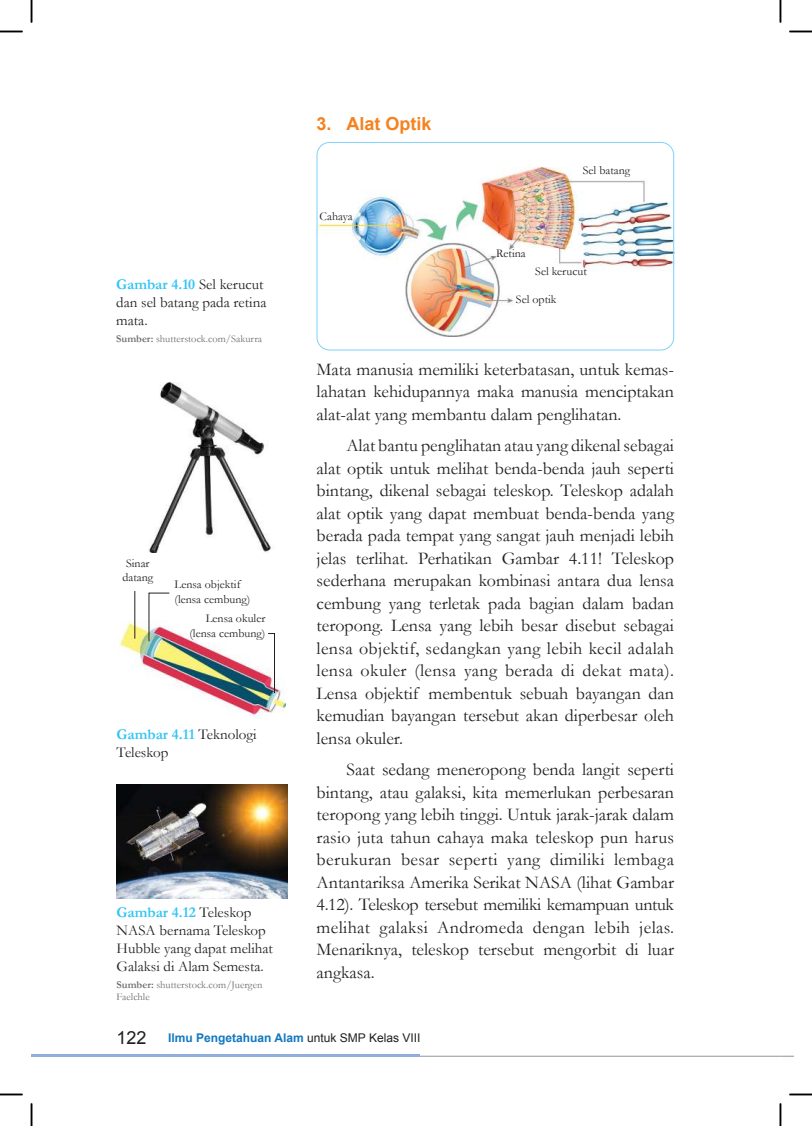
<style>
.page{position:relative;width:812px;height:1126px;background:#fff}
.page>*{position:absolute;margin:0;border:0;box-sizing:border-box;transform-origin:0 0}
.t1{font:18px/22.5px "Garamond";color:#231f20;text-align:justify}
.t2{font:700 18px "Arial";color:#f5821f}
.t3{font:15px/18px "Garamond";color:#231f20}
.t4{font:12px/14.4px "Garamond";color:#231f20}
.t5{font:700 12px "Arial";color:#1278be}
.t6{font:10.5px/12.6px "Garamond";color:#6d6e71}
.s1{font-weight:700;color:#30c5f4}
.s2{font-weight:700}
.s3{font-weight:400;font-size:18px;color:#231f20}
.s4{font-weight:400;color:#231f20}
</style>
<div class="page">
<div style="left:775px;top:1049px;width:18px;height:17px;background:#231f20;opacity:.3"></div>
<svg style="left:780px;top:1056px;width:13px;height:1px"></svg>
<hr style="left:32px;top:1056px;width:748px;height:1px;background:#939598">
<hr style="left:32px;top:1054px;width:388px;height:2px;background:#90addb">
<img style="left:117px;top:784px;width:170px;height:115px">
<img style="left:318px;top:168px;width:354px;height:169px">
<img style="left:148px;top:382px;width:123px;height:170px">
<img style="left:118px;top:620px;width:168px;height:98px">
<hr style="left:134px;top:591px;width:1px;height:48px;background:#231f20">
<svg style="left:148px;top:592px;width:22px;height:50px"></svg>
<svg style="left:267px;top:633px;width:8px;height:61px"></svg>
<div style="left:316px;top:142px;width:358px;height:208px;border:1px solid #7ed3f7;border-radius:13px"></div>
<hr style="left:779px;top:0;width:2px;height:22px;background:#000">
<hr style="left:779px;top:1103px;width:2px;height:23px;background:#000">
<svg style="left:0;top:31px;width:23px;height:1px"></svg>
<svg style="left:789px;top:31px;width:22px;height:1px"></svg>
<svg style="left:0;top:1094px;width:23px;height:1px"></svg>
<svg style="left:789px;top:1094px;width:22px;height:1px"></svg>
<svg style="left:31px;top:0;width:1px;height:22px"></svg>
<svg style="left:31px;top:1103px;width:1px;height:23px"></svg>
<p class="t3" style="left:116px;top:277px;width:152px"><span class="s1">Gambar 4.10</span> Sel kerucut dan sel batang pada retina mata.</p>
<p class="t6" style="left:116px;top:333px;width:147px"><span class="s2">Sumber:</span> shutterstock.com/Sakurra</p>
<p class="t4" style="left:122px;top:557px;width:32px;text-align:center">Sinar datang</p>
<p class="t4" style="left:174px;top:578px;width:77px">Lensa objektif (lensa cembung)</p>
<p class="t4" style="left:189px;top:613px;width:77px;text-align:right">Lensa okuler (lensa cembung)</p>
<p class="t3" style="left:117px;top:726px;width:141px"><span class="s1">Gambar 4.11</span> Teknologi<br>Teleskop</p>
<p class="t3" style="left:117px;top:905px;width:158px"><span class="s1">Gambar 4.12</span> Teleskop<br>NASA bernama Teleskop<br>Hubble yang dapat melihat<br>Galaksi di Alam Semesta.</p>
<p class="t6" style="left:117px;top:979px;width:147px"><span class="s2">Sumber:</span> shutterstock.com/Juergen<br>Faelchle</p>
<p class="t2" style="left:316px;top:117px;width:116px">3. Alat Optik</p>
<p class="t4" style="left:319px;top:210px;width:35px">Cahaya</p>
<p class="t4" style="left:496px;top:247px;width:31px">Retina</p>
<p class="t4" style="left:582px;top:164px;width:49px">Sel batang</p>
<p class="t4" style="left:535px;top:265px;width:53px">Sel kerucut</p>
<p class="t4" style="left:516px;top:293px;width:42px">Sel optik</p>
<p class="t1" style="left:316px;top:360px;width:359px">Mata manusia memiliki keterbatasan, untuk kemas&shy;lahatan kehidupannya maka manusia menciptakan alat-alat yang membantu dalam penglihatan.</p>
<p class="t1" style="left:316px;top:436px;width:359px;text-indent:30px">Alat bantu penglihatan atau yang dikenal sebagai alat optik untuk melihat benda-benda jauh seperti bintang, dikenal sebagai teleskop. Teleskop adalah alat optik yang dapat membuat benda-benda yang berada pada tempat yang sangat jauh menjadi lebih jelas terlihat. Perhatikan Gambar 4.11! Teleskop sederhana merupakan kombinasi antara dua lensa cembung yang terletak pada bagian dalam badan teropong. Lensa yang lebih besar disebut sebagai lensa objektif, sedangkan yang lebih kecil adalah lensa okuler (lensa yang berada di dekat mata).<br>Lensa objektif membentuk sebuah bayangan dan kemudian bayangan tersebut akan diperbesar oleh lensa okuler.</p>
<p class="t1" style="left:316px;top:760px;width:359px;text-indent:30px">Saat sedang meneropong benda langit seperti bintang, atau galaksi, kita memerlukan perbesaran teropong yang lebih tinggi. Untuk jarak-jarak dalam rasio juta tahun cahaya maka teleskop pun harus berukuran besar seperti yang dimiliki lembaga Antantariksa Amerika Serikat NASA (lihat Gambar 4.12). Teleskop tersebut memiliki kemampuan untuk melihat galaksi Andromeda dengan lebih jelas.<br>Menariknya, teleskop tersebut mengorbit di luar angkasa.</p>
<p class="t5" style="left:117px;top:1034px;width:305px"><span class="s3">122</span> Ilmu Pengetahuan Alam <span class="s4">untuk SMP Kelas VIII</span></p>
</div>
